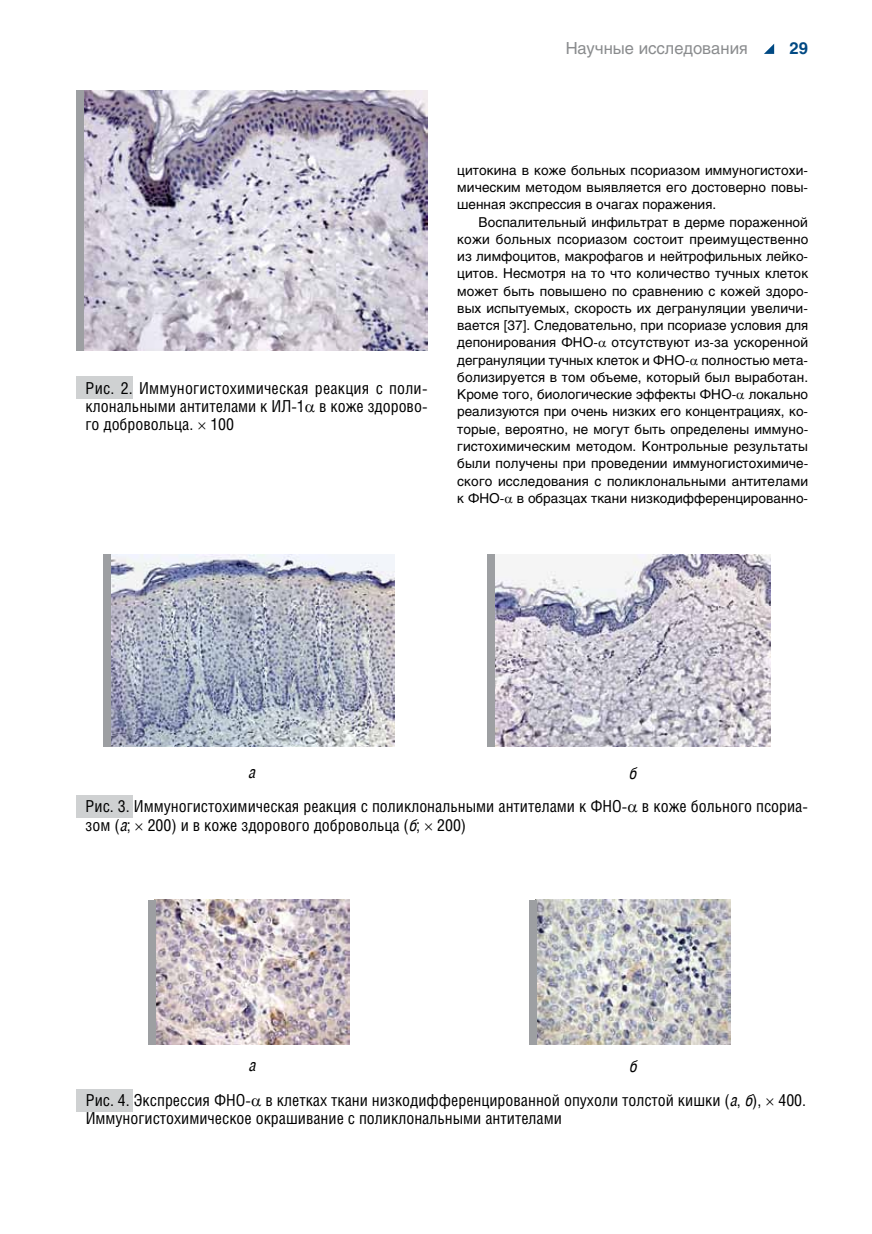
<style>
.page{position:relative;width:872px;height:1234px;background:#fff}
.page>*{position:absolute;margin:0;border:0;box-sizing:border-box;transform-origin:0 0}
.t1{font:16.5px/18.1px "Helios Cond C";color:#000}
.t2{font:16.5px "Helios C";color:#8a8c8e}
.t3{font:italic 16.5px "Helios Cond";color:#000}
.t4{font:700 16.5px "Helios C";color:#004983}
.t5{font:13.5px/17.2px "Helios C";color:#000;text-align:justify}
.s1{font-family:"Helios Cond";font-style:italic}
</style>
<div class="page">
<svg style="left:764px;top:44px;width:10px;height:10px"></svg>
<img style="left:84px;top:90px;width:343px;height:261px">
<div style="left:76px;top:376px;width:57px;height:23px;background:#cfd1d2"></div>
<div style="left:77px;top:90px;width:7px;height:261px;background:#9d9fa2"></div>
<img style="left:111px;top:554px;width:283px;height:192px">
<img style="left:495px;top:554px;width:275px;height:192px">
<div style="left:76px;top:795px;width:57px;height:22px;background:#cfd1d2"></div>
<img style="left:155px;top:899px;width:194px;height:145px">
<img style="left:537px;top:899px;width:193px;height:145px">
<div style="left:77px;top:1088px;width:56px;height:22px;background:#cfd1d2"></div>
<div style="left:103px;top:554px;width:8px;height:192px;background:#9d9fa2"></div>
<div style="left:487px;top:554px;width:8px;height:192px;background:#9d9fa2"></div>
<div style="left:529px;top:899px;width:8px;height:145px;background:#9d9fa2"></div>
<div style="left:148px;top:899px;width:7px;height:145px;background:#9d9fa2"></div>
<p class="t2" style="left:565px;top:38px;width:184px">Научные исследования</p>
<p class="t4" style="left:789px;top:38px;width:20px">29</p>
<p class="t1" style="left:86px;top:378px;width:343px;text-align:justify">Рис. 2. Иммуногистохимическая реакция с поли&shy;клональными антителами к ИЛ-1 в коже здорово&shy;го добровольца. 100</p>
<p class="t5" style="left:457px;top:161px;width:352px">цитокина в коже больных псориазом иммуногистохи&shy;мическим методом выявляется его достоверно повы&shy;шенная экспрессия в очагах поражения.</p>
<p class="t5" style="left:457px;top:213px;width:352px;text-indent:21px">Воспалительный инфильтрат в дерме пораженной кожи больных псориазом состоит преимущественно из лимфоцитов, макрофагов и нейтрофильных лейко&shy;цитов. Несмотря на то что количество тучных клеток может быть повышено по сравнению с кожей здоро&shy;вых испытуемых, скорость их дегрануляции увеличи&shy;вается [37]. Следовательно, при псориазе условия для депонирования ФНО- отсутствуют из-за ускоренной дегрануляции тучных клеток и ФНО- полностью мета&shy;болизируется в том объеме, который был выработан.<br>Кроме того, биологические эффекты ФНО- локально реализуются при очень низких его концентрациях, ко&shy;торые, вероятно, не могут быть определены иммуно&shy;гистохимическим методом. Контрольные результаты были получены при проведении иммуногистохимиче&shy;ского исследования с поликлональными антителами к ФНО- в образцах ткани низкодифференцированно-</p>
<p class="t3" style="left:248px;top:762px;width:9px">а</p>
<p class="t3" style="left:629px;top:763px;width:9px">б</p>
<p class="t1" style="left:85px;top:797px;width:724px">Рис. 3. Иммуногистохимическая реакция с поликлональными антителами к ФНО- в коже больного псориа&shy;зом (<span class="s1">а</span>; 200) и в коже здорового добровольца (<span class="s1">б</span>; 200)</p>
<p class="t3" style="left:248px;top:1056px;width:9px">а</p>
<p class="t3" style="left:629px;top:1056px;width:9px">б</p>
<p class="t1" style="left:86px;top:1090px;width:722px">Рис. 4. Экспрессия ФНО- в клетках ткани низкодифференцированной опухоли толстой кишки (<span class="s1">a</span>, <span class="s1">б</span>), 400.<br>Иммуногистохимическое окрашивание с поликлональными антителами</p>
</div>
